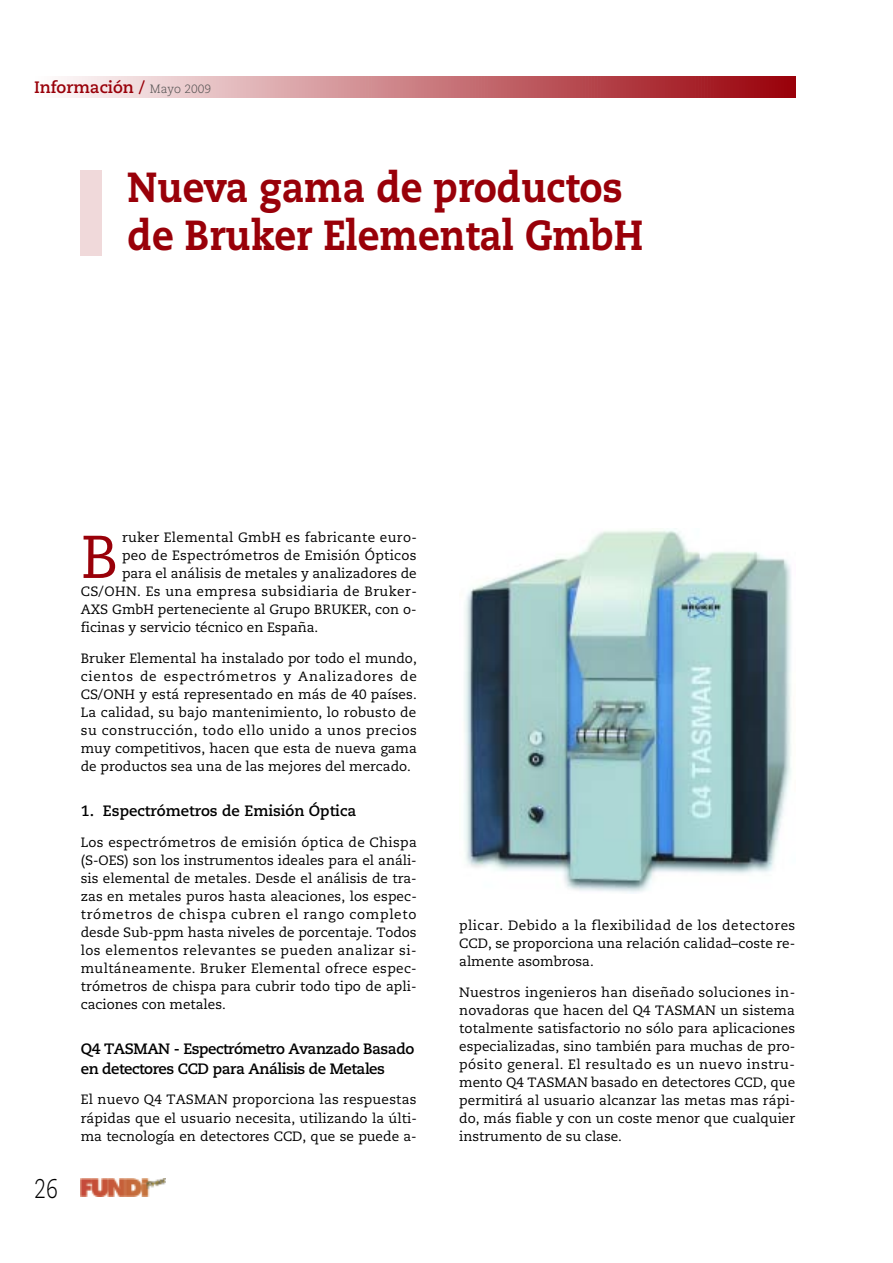
<style>
.page{position:relative;width:893px;height:1263px;background:#fff}
.page>*{position:absolute;margin:0;border:0;box-sizing:border-box;transform-origin:0 0}
.t1{font:60.3px "Caecilia";color:#990009}
.t2{font:800 42px/48px "Caecilia";color:#990009;scale:.9 1}
.t3{font:300 27px "Caecilia";color:#000;scale:.8 1}
.t4{font:700 16.5px "Caecilia";color:#990009}
.t5{font:700 15px/19.5px "Caecilia";letter-spacing:-.03em;color:#000}
.t6{font:700 15px "Caecilia";color:#000}
.t7{font:13.5px/18px "Caecilia";color:#000;text-align:justify}
.t8{font:13.5px "Caecilia";letter-spacing:.035em;color:#000}
.t9{font:13.5px "Caecilia";letter-spacing:.025em;color:#000}
.t10{font:13.5px "Caecilia";letter-spacing:.02em;color:#000}
.s1{font-weight:300;font-size:12px;color:#4d4d4d}
</style>
<div class="page">
<svg style="left:64px;top:77px;width:732px;height:21px;background:#c97a7f"></svg>
<img style="left:81px;top:1178px;width:85px;height:18px">
<div style="left:81px;top:170px;width:21px;height:85px;background:#f0d9da"></div>
<img style="left:464px;top:528px;width:327px;height:365px">
<p class="t4" style="left:34px;top:81px;width:179px">Información / <span class="s1">Mayo 2009</span></p>
<p class="t2" style="left:128px;top:167px;width:575px">Nueva gama de productos de Bruker Elemental GmbH</p>
<p class="t3" style="left:34px;top:1177px;width:32px">26</p>
<p class="t1" style="left:81px;top:532px;width:39px">B</p>
<p class="t9" style="left:122px;top:531px;width:296px">ruker Elemental GmbH es fabricante euro-</p>
<p class="t10" style="left:122px;top:550px;width:296px">peo de Espectrómetros de Emisión Ópticos</p>
<p class="t7" style="left:122px;top:565px;width:296px">para el análisis de metales y analizadores de</p>
<p class="t8" style="left:81px;top:586px;width:338px">CS/OHN. Es una empresa subsidiaria de Bruker-</p>
<p class="t7" style="left:81px;top:601px;width:337px">AXS GmbH perteneciente al Grupo BRUKER, con o-</p>
<p class="t7" style="left:81px;top:620px;width:239px">ficinas y servicio técnico en España.</p>
<p class="t7" style="left:81px;top:650px;width:338px">Bruker Elemental ha instalado por todo el mundo, cientos de espectrómetros y Analizadores de CS/ONH y está representado en más de 40 países.<br>La calidad, su bajo mantenimiento, lo robusto de su construcción, todo ello unido a unos precios muy competitivos, hacen que esta de nueva gama de productos sea una de las mejores del mercado.</p>
<p class="t6" style="left:81px;top:804px;width:277px">1. Espectrómetros de Emisión Óptica</p>
<p class="t7" style="left:81px;top:834px;width:338px">Los espectrómetros de emisión óptica de Chispa (S-OES) son los instrumentos ideales para el análi&shy;sis elemental de metales. Desde el análisis de tra&shy;zas en metales puros hasta aleaciones, los espec&shy;trómetros de chispa cubren el rango completo desde Sub-ppm hasta niveles de porcentaje. Todos los elementos relevantes se pueden analizar si&shy;multáneamente. Bruker Elemental ofrece espec&shy;trómetros de chispa para cubrir todo tipo de apli&shy;caciones con metales.</p>
<p class="t5" style="left:81px;top:1040px;width:335px">Q4 TASMAN - Espectrómetro Avanzado Basado en detectores CCD para Análisis de Metales</p>
<p class="t7" style="left:81px;top:1092px;width:338px">El nuevo Q4 TASMAN proporciona las respuestas rápidas que el usuario necesita, utilizando la últi&shy;ma tecnología en detectores CCD, que se puede a-</p>
<p class="t7" style="left:459px;top:917px;width:338px">plicar. Debido a la flexibilidad de los detectores CCD, se proporciona una relación calidad–coste re&shy;almente asombrosa.</p>
<p class="t7" style="left:459px;top:984px;width:338px">Nuestros ingenieros han diseñado soluciones in&shy;novadoras que hacen del Q4 TASMAN un sistema totalmente satisfactorio no sólo para aplicaciones especializadas, sino también para muchas de pro&shy;pósito general. El resultado es un nuevo instru&shy;mento Q4 TASMAN basado en detectores CCD, que permitirá al usuario alcanzar las metas mas rápi&shy;do, más fiable y con un coste menor que cualquier instrumento de su clase.</p>
</div>
